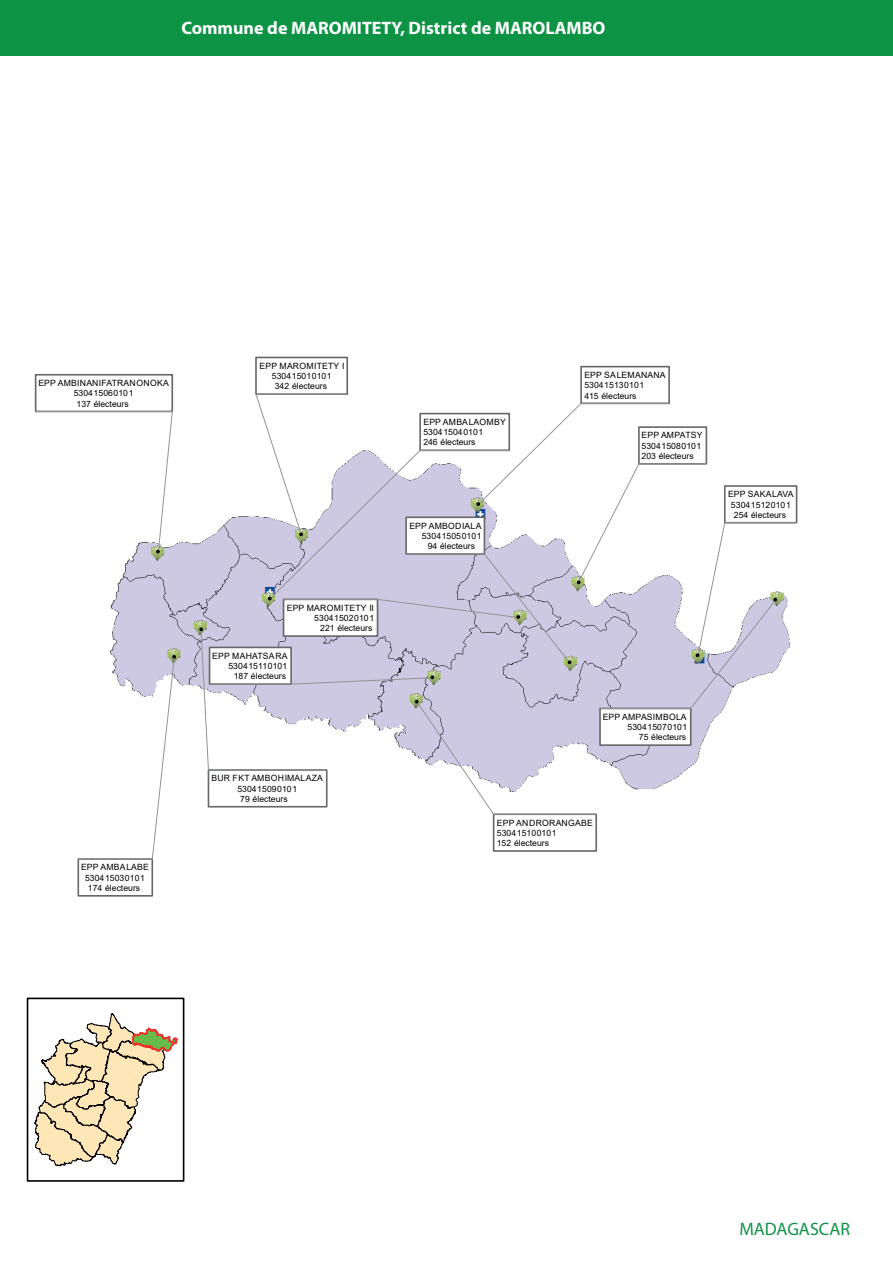
<style>
.page{position:relative;width:893px;height:1263px;background:#fff}
.page>*{position:absolute;margin:0;border:0;box-sizing:border-box;transform-origin:0 0}
.t1{font:700 18px "Myriad Pro";color:#fff}
.t2{font:18px "Myriad Pro";color:#0d9344}
.t3{font:8.7px/10.2px "Arial";letter-spacing:.005em;color:#000001;text-align:center}
</style>
<div class="page">
<div style="left:0;top:0;width:893px;height:56px;background:#0d9344"></div>
<img style="left:26px;top:356px;width:772px;height:826px">
<div style="left:255px;top:357px;width:93px;height:38px;background:#fff;border:2px solid #646869"></div>
<div style="left:35px;top:374px;width:138px;height:38px;background:#fff;border:2px solid #646869"></div>
<svg style="left:35px;top:411px;width:138px;height:143px"></svg>
<div style="left:580px;top:366px;width:90px;height:38px;background:#fff;border:2px solid #646869"></div>
<div style="left:493px;top:813px;width:104px;height:39px;background:#fff;border:2px solid #646869"></div>
<svg style="left:200px;top:394px;width:597px;height:421px"></svg>
<div style="left:77px;top:858px;width:76px;height:39px;background:#fff;border:2px solid #646869"></div>
<svg style="left:78px;top:655px;width:98px;height:205px"></svg>
<svg style="left:33px;top:1013px;width:148px;height:154px"></svg>
<div style="left:27px;top:997px;width:157px;height:185px;border:2px solid #000001"></div>
<h1 class="t1" style="left:181px;top:16px;width:426px">Commune de MAROMITETY, District de MAROLAMBO</h1>
<p class="t3" style="left:259px;top:361px;width:86px">EPP MAROMITETY I<br>530415010101<br>342 électeurs</p>
<p class="t3" style="left:38px;top:378px;width:132px">EPP AMBINANIFATRANONOKA<br>530415060101<br>137 électeurs</p>
<p class="t3" style="left:584px;top:370px;width:83px;text-align:left">EPP SALEMANANA<br>530415130101<br>415 électeurs</p>
<p class="t3" style="left:81px;top:862px;width:69px">EPP AMBALABE<br>530415030101<br>174 électeurs</p>
<p class="t3" style="left:287px;top:602px;width:89px;text-align:right">EPP MAROMITETY II<br>530415020101<br>221 électeurs</p>
<p class="t3" style="left:212px;top:650px;width:77px;text-align:right">EPP MAHATSARA<br>530415110101<br>187 électeurs</p>
<p class="t3" style="left:211px;top:773px;width:113px">BUR FKT AMBOHIMALAZA</p>
<p class="t3" style="left:237px;top:783px;width:61px">530415090101</p>
<p class="t3" style="left:240px;top:794px;width:49px">79 électeurs</p>
<p class="t3" style="left:423px;top:417px;width:84px;text-align:left">EPP AMBALAOMBY<br>530415040101<br>246 électeurs</p>
<p class="t3" style="left:409px;top:520px;width:74px">EPP AMBODIALA</p>
<p class="t3" style="left:422px;top:531px;width:61px">530415050101</p>
<p class="t3" style="left:428px;top:541px;width:49px">94 électeurs</p>
<p class="t3" style="left:642px;top:430px;width:62px;text-align:justify">EPP AMPATSY 530415080101<br>203 électeurs</p>
<p class="t3" style="left:603px;top:711px;width:86px;text-align:right">EPP AMPASIMBOLA<br>530415070101<br>75 électeurs</p>
<p class="t3" style="left:497px;top:817px;width:97px;text-align:left">EPP ANDRORANGABE<br>530415100101<br>152 électeurs</p>
<p class="t3" style="left:728px;top:489px;width:67px">EPP SAKALAVA<br>530415120101<br>254 électeurs</p>
<h1 class="t2" style="left:740px;top:1218px;width:112px">MADAGASCAR</h1>
</div>
